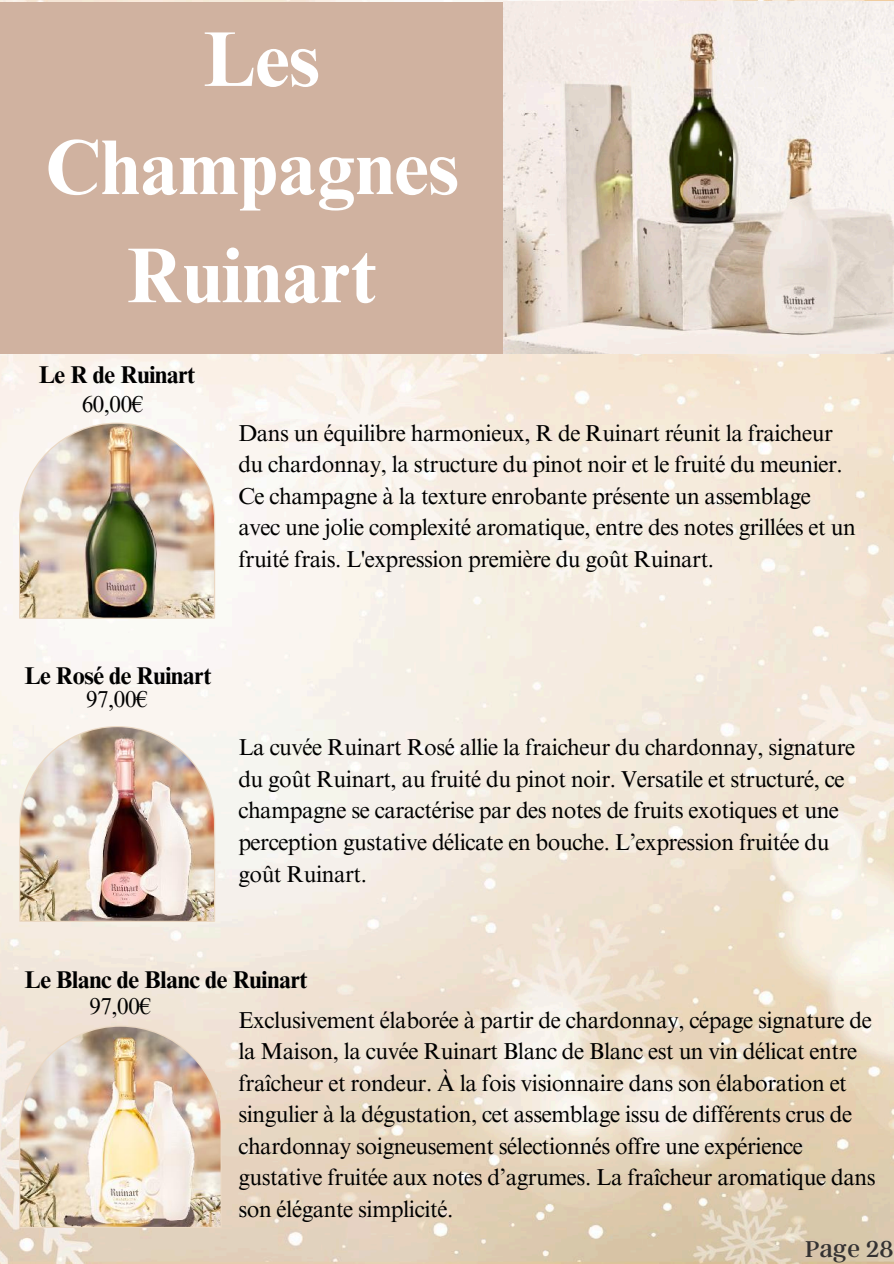
<style>
.page{position:relative;width:894px;height:1264px;background:#fff}
.page>*{position:absolute;margin:0;border:0;box-sizing:border-box;transform-origin:0 0}
.t1{font:700 77.85px/108px "Times NRMT Pro";color:#fff;text-align:center}
.t2{font:25.5px "Argent CF";letter-spacing:.01em;color:#343232}
.t3{font:700 24.3px "Times NRMT Pro";letter-spacing:-.02em;color:#000}
.t4{font:23.1px/31.5px "Times NRMT Pro";letter-spacing:-.02em;color:#000}
</style>
<div class="page">
<img style="left:0;top:0;width:893px;height:1263px">
<div style="left:0;top:2px;width:503px;height:351px;background:#d0b2a0"></div>
<svg style="left:19px;top:422px;width:196px;height:197px"></svg>
<img style="left:20px;top:424px;width:194px;height:193px">
<svg style="left:19px;top:726px;width:196px;height:196px"></svg>
<img style="left:20px;top:727px;width:194px;height:193px">
<svg style="left:19px;top:1025px;width:203px;height:202px"></svg>
<img style="left:20px;top:1026px;width:200px;height:200px">
<img style="left:503px;top:2px;width:390px;height:351px">
<p class="t1" style="left:45px;top:15px;width:415px">Les<br>Champagnes<br>Ruinart</p>
<p class="t3" style="left:39px;top:365px;width:158px">Le R de Ruinart</p>
<h2 class="t4" style="left:82px;top:391px;width:63px">60,00€</h2>
<p class="t4" style="left:238px;top:420px;width:618px">Dans un équilibre harmonieux, R de Ruinart réunit la fraicheur du chardonnay, la structure du pinot noir et le fruité du meunier.<br>Ce champagne à la texture enrobante présente un assemblage avec une jolie complexité aromatique, entre des notes grillées et un fruité frais. L'expression première du goût Ruinart.</p>
<p class="t3" style="left:24px;top:666px;width:188px">Le Rosé de Ruinart</p>
<p class="t4" style="left:86px;top:686px;width:63px">97,00€</p>
<h2 class="t4" style="left:238px;top:734px;width:618px">La cuvée Ruinart Rosé allie la fraicheur du chardonnay, signature du goût Ruinart, au fruité du pinot noir. Versatile et structuré, ce champagne se caractérise par des notes de fruits exotiques et une perception gustative délicate en bouche. L’expression fruitée du goût Ruinart.</h2>
<p class="t3" style="left:25px;top:970px;width:284px">Le Blanc de Blanc de Ruinart</p>
<p class="t4" style="left:89px;top:993px;width:63px">97,00€</p>
<p class="t4" style="left:238px;top:1007px;width:638px">Exclusivement élaborée à partir de chardonnay, cépage signature de la Maison, la cuvée Ruinart Blanc de Blanc est un vin délicat entre fraîcheur et rondeur. À la fois visionnaire dans son élaboration et singulier à la dégustation, cet assemblage issu de différents crus de chardonnay soigneusement sélectionnés offre une expérience gustative fruitée aux notes d’agrumes. La fraîcheur aromatique dans son élégante simplicité.</p>
<p class="t2" style="left:804px;top:1232px;width:90px">Page 28</p>
</div>
